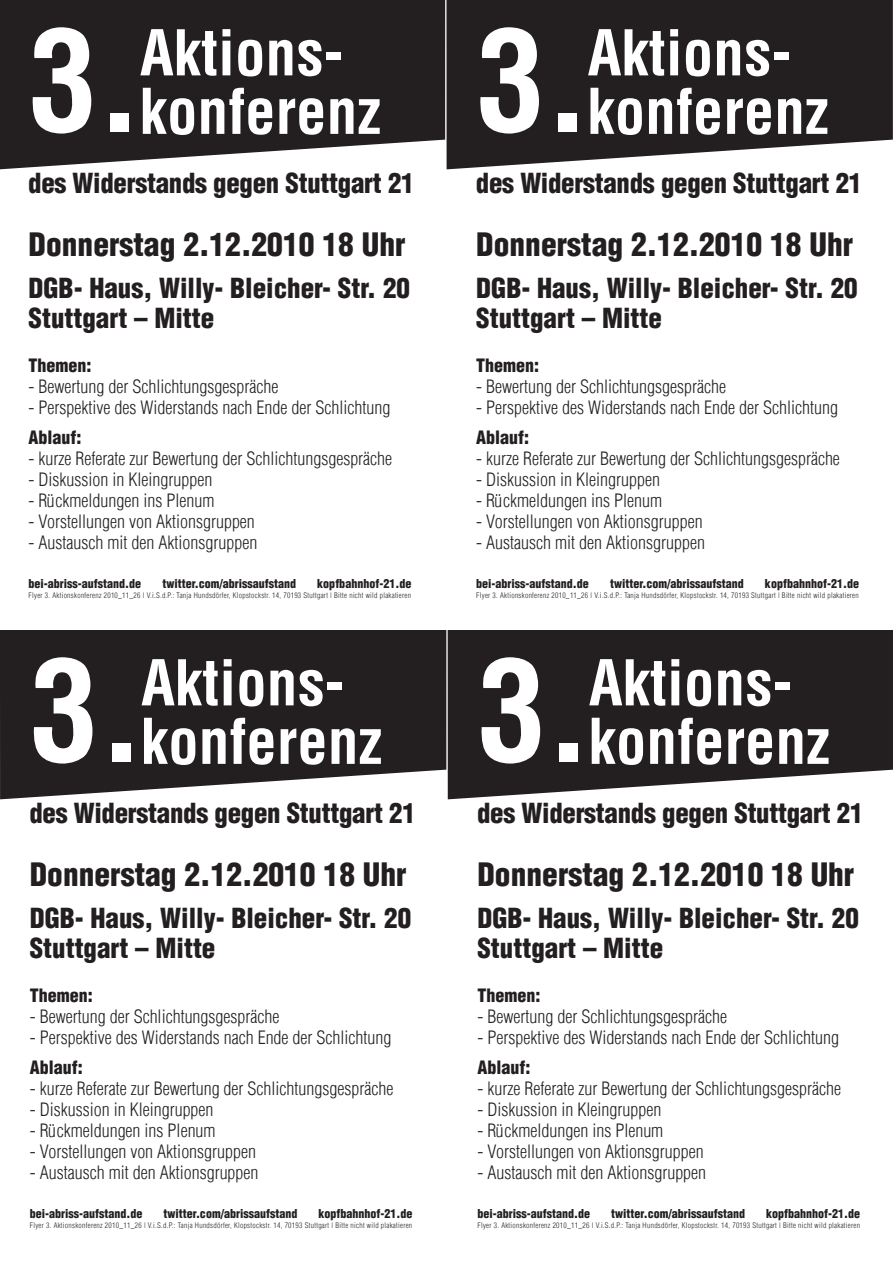
<style>
.page{position:relative;width:893px;height:1263px;background:#fff}
.page>*{position:absolute;margin:0;border:0;box-sizing:border-box;transform-origin:0 0}
.t1{font:138px "Switzerland Condensed";color:#fff}
.t2{font:61.5px/58.5px "Switzerland Condensed";color:#fff}
.t3{font:31.5px "Switzerland Cond Black Plain";color:#231f20}
.t4{font:27px/30px "Switzerland Cond Black Plain";color:#231f20}
.t5{font:18px "Switzerland Cond Light Plain";color:#231f20}
.t6{font:18px "Switzerland Cond Black Plain";color:#231f20}
.t7{font:12px "Switzerland Cond Black Plain";color:#231f20}
.t8{font:7.5px "Switzerland Cond Light Plain";letter-spacing:.04em;color:#231f20}
</style>
<div class="page">
<svg style="left:0;top:0;width:445px;height:169px;fill:#231f20"></svg>
<svg style="left:446px;top:0;width:447px;height:169px;fill:#231f20"></svg>
<svg style="left:0;top:630px;width:446px;height:169px;fill:#231f20"></svg>
<svg style="left:448px;top:630px;width:445px;height:169px;fill:#231f20"></svg>
<h1 class="t1" style="left:28px;top:-3px;width:116px">3.</h1>
<h3 class="t4" style="left:28px;top:168px;width:388px">des Widerstands gegen Stuttgart 21</h3>
<h3 class="t3" style="left:29px;top:225px;width:378px">Donnerstag 2.12.2010 18 Uhr</h3>
<h3 class="t4" style="left:29px;top:273px;width:383px">DGB- Haus, Willy- Bleicher- Str. 20<br>Stuttgart – Mitte</h3>
<p class="t6" style="left:29px;top:354px;width:65px">Themen:</p>
<p class="t5" style="left:29px;top:376px;width:251px">- Bewertung der Schlichtungsgespräche</p>
<p class="t5" style="left:29px;top:397px;width:363px">- Perspektive des Widerstands nach Ende der Schlichtung</p>
<p class="t6" style="left:29px;top:426px;width:54px">Ablauf:</p>
<p class="t5" style="left:29px;top:448px;width:365px">- kurze Referate zur Bewertung der Schlichtungsgespräche</p>
<p class="t5" style="left:29px;top:469px;width:185px">- Diskussion in Kleingruppen</p>
<p class="t5" style="left:29px;top:490px;width:187px">- Rückmeldungen ins Plenum</p>
<p class="t5" style="left:29px;top:511px;width:228px">- Vorstellungen von Aktionsgruppen</p>
<p class="t5" style="left:29px;top:532px;width:230px">- Austausch mit den Aktionsgruppen</p>
<p class="t7" style="left:29px;top:576px;width:114px">bei-abriss-aufstand.de</p>
<p class="t7" style="left:162px;top:576px;width:135px">twitter.com/abrissaufstand</p>
<p class="t7" style="left:317px;top:576px;width:96px">kopfbahnhof-21.de</p>
<p class="t8" style="left:29px;top:591px;width:384px">Flyer 3. Aktionskonferenz 2010_11_26 | V.i.S.d.P.: Tanja Hundsdörfer, Klopstockstr. 14, 70193 Stuttgart | Bitte nicht wild plakatieren</p>
<h2 class="t2" style="left:140px;top:23px;width:243px">Aktions&shy;konferenz</h2>
<h1 class="t1" style="left:476px;top:-3px;width:116px">3.</h1>
<h3 class="t4" style="left:476px;top:168px;width:388px">des Widerstands gegen Stuttgart 21</h3>
<h3 class="t3" style="left:476px;top:225px;width:378px">Donnerstag 2.12.2010 18 Uhr</h3>
<h3 class="t4" style="left:476px;top:273px;width:383px">DGB- Haus, Willy- Bleicher- Str. 20<br>Stuttgart – Mitte</h3>
<p class="t6" style="left:476px;top:354px;width:64px">Themen:</p>
<p class="t5" style="left:476px;top:376px;width:251px">- Bewertung der Schlichtungsgespräche</p>
<p class="t5" style="left:476px;top:397px;width:363px">- Perspektive des Widerstands nach Ende der Schlichtung</p>
<p class="t6" style="left:476px;top:426px;width:54px">Ablauf:</p>
<p class="t5" style="left:476px;top:448px;width:365px">- kurze Referate zur Bewertung der Schlichtungsgespräche</p>
<p class="t5" style="left:476px;top:469px;width:185px">- Diskussion in Kleingruppen</p>
<p class="t5" style="left:476px;top:490px;width:187px">- Rückmeldungen ins Plenum</p>
<p class="t5" style="left:476px;top:511px;width:228px">- Vorstellungen von Aktionsgruppen</p>
<p class="t5" style="left:476px;top:532px;width:230px">- Austausch mit den Aktionsgruppen</p>
<p class="t7" style="left:476px;top:576px;width:114px">bei-abriss-aufstand.de</p>
<p class="t7" style="left:610px;top:576px;width:135px">twitter.com/abrissaufstand</p>
<p class="t7" style="left:765px;top:576px;width:96px">kopfbahnhof-21.de</p>
<p class="t8" style="left:476px;top:591px;width:384px">Flyer 3. Aktionskonferenz 2010_11_26 | V.i.S.d.P.: Tanja Hundsdörfer, Klopstockstr. 14, 70193 Stuttgart | Bitte nicht wild plakatieren</p>
<h2 class="t2" style="left:587px;top:23px;width:243px">Aktions&shy;konferenz</h2>
<h1 class="t1" style="left:29px;top:627px;width:116px">3.</h1>
<h3 class="t4" style="left:29px;top:798px;width:388px">des Widerstands gegen Stuttgart 21</h3>
<h3 class="t3" style="left:30px;top:855px;width:378px">Donnerstag 2.12.2010 18 Uhr</h3>
<h3 class="t4" style="left:30px;top:903px;width:383px">DGB- Haus, Willy- Bleicher- Str. 20<br>Stuttgart – Mitte</h3>
<p class="t6" style="left:30px;top:984px;width:65px">Themen:</p>
<p class="t5" style="left:30px;top:1005px;width:251px">- Bewertung der Schlichtungsgespräche</p>
<p class="t5" style="left:30px;top:1026px;width:363px">- Perspektive des Widerstands nach Ende der Schlichtung</p>
<p class="t6" style="left:30px;top:1056px;width:54px">Ablauf:</p>
<p class="t5" style="left:30px;top:1077px;width:365px">- kurze Referate zur Bewertung der Schlichtungsgespräche</p>
<p class="t5" style="left:30px;top:1098px;width:185px">- Diskussion in Kleingruppen</p>
<p class="t5" style="left:30px;top:1119px;width:187px">- Rückmeldungen ins Plenum</p>
<p class="t5" style="left:30px;top:1140px;width:228px">- Vorstellungen von Aktionsgruppen</p>
<p class="t5" style="left:30px;top:1161px;width:230px">- Austausch mit den Aktionsgruppen</p>
<p class="t7" style="left:30px;top:1206px;width:114px">bei-abriss-aufstand.de</p>
<p class="t7" style="left:164px;top:1206px;width:135px">twitter.com/abrissaufstand</p>
<p class="t7" style="left:318px;top:1206px;width:96px">kopfbahnhof-21.de</p>
<p class="t8" style="left:30px;top:1221px;width:384px">Flyer 3. Aktionskonferenz 2010_11_26 | V.i.S.d.P.: Tanja Hundsdörfer, Klopstockstr. 14, 70193 Stuttgart | Bitte nicht wild plakatieren</p>
<h2 class="t2" style="left:141px;top:653px;width:243px">Aktions&shy;konferenz</h2>
<h1 class="t1" style="left:477px;top:627px;width:116px">3.</h1>
<h3 class="t4" style="left:477px;top:798px;width:388px">des Widerstands gegen Stuttgart 21</h3>
<h3 class="t3" style="left:477px;top:855px;width:378px">Donnerstag 2.12.2010 18 Uhr</h3>
<h3 class="t4" style="left:477px;top:903px;width:383px">DGB- Haus, Willy- Bleicher- Str. 20<br>Stuttgart – Mitte</h3>
<p class="t6" style="left:477px;top:984px;width:64px">Themen:</p>
<p class="t5" style="left:477px;top:1005px;width:251px">- Bewertung der Schlichtungsgespräche</p>
<p class="t5" style="left:477px;top:1026px;width:363px">- Perspektive des Widerstands nach Ende der Schlichtung</p>
<p class="t6" style="left:477px;top:1056px;width:54px">Ablauf:</p>
<p class="t5" style="left:477px;top:1077px;width:365px">- kurze Referate zur Bewertung der Schlichtungsgespräche</p>
<p class="t5" style="left:477px;top:1098px;width:185px">- Diskussion in Kleingruppen</p>
<p class="t5" style="left:477px;top:1119px;width:187px">- Rückmeldungen ins Plenum</p>
<p class="t5" style="left:477px;top:1140px;width:228px">- Vorstellungen von Aktionsgruppen</p>
<p class="t5" style="left:477px;top:1161px;width:230px">- Austausch mit den Aktionsgruppen</p>
<p class="t7" style="left:477px;top:1206px;width:114px">bei-abriss-aufstand.de</p>
<p class="t7" style="left:611px;top:1206px;width:135px">twitter.com/abrissaufstand</p>
<p class="t7" style="left:766px;top:1206px;width:96px">kopfbahnhof-21.de</p>
<p class="t8" style="left:477px;top:1221px;width:384px">Flyer 3. Aktionskonferenz 2010_11_26 | V.i.S.d.P.: Tanja Hundsdörfer, Klopstockstr. 14, 70193 Stuttgart | Bitte nicht wild plakatieren</p>
<h2 class="t2" style="left:589px;top:653px;width:243px">Aktions&shy;konferenz</h2>
</div>
